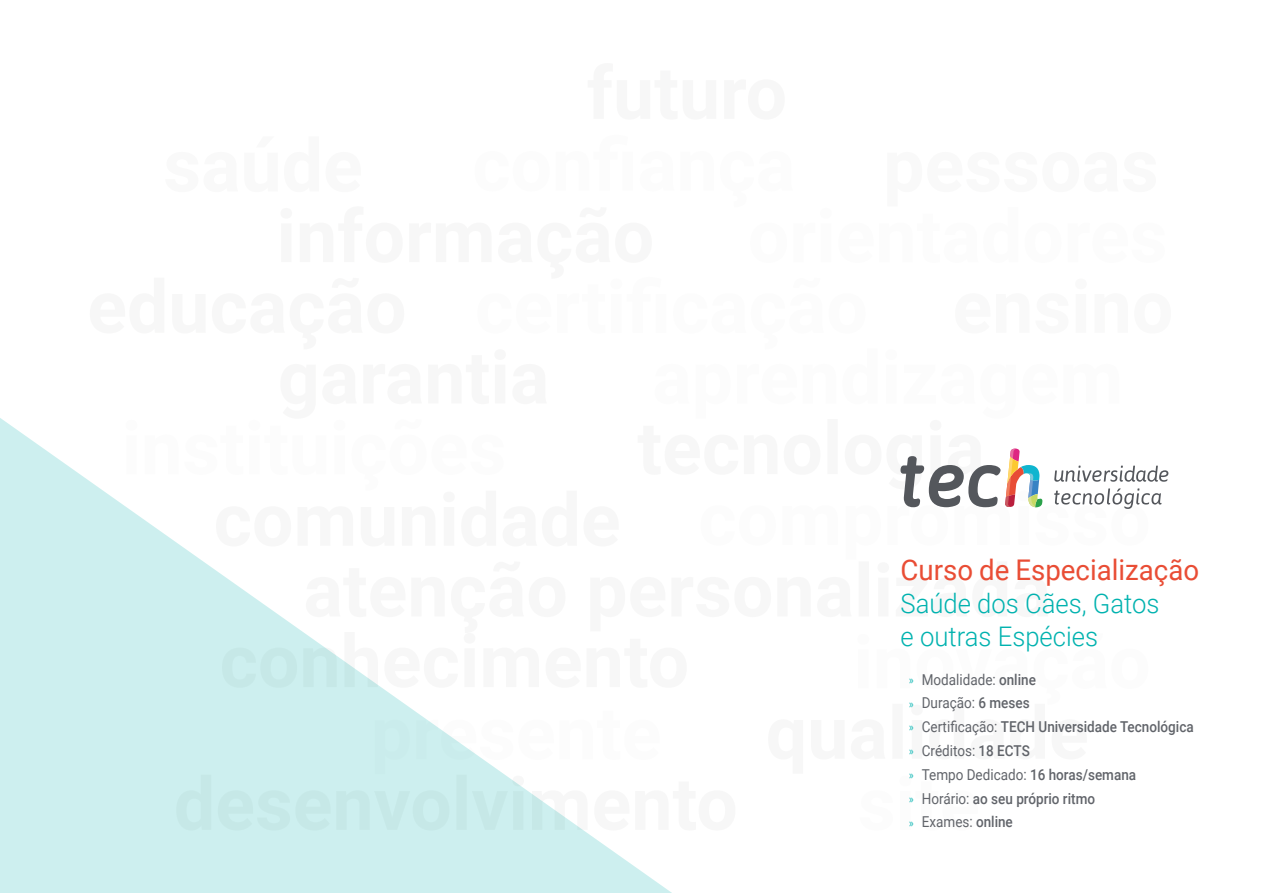
<style>
.page{position:relative;width:1263px;height:893px;background:#fff}
.page>*{position:absolute;margin:0;border:0;box-sizing:border-box;transform-origin:0 0}
.t1{font:28.5px "Roboto";color:#e94d35}
.t2{font:300 27px/33px "Roboto";color:#00b2af;scale:.95 1}
.t3{font:500 15px/23.7px "Roboto";color:#61646a;scale:.9 1}
.s1{font-family:"Myriad Pro";font-weight:400;font-size:12px;color:#00b2af}
.s2{font-weight:400}
</style>
<div class="page">
<svg style="left:0;top:418px;width:672px;height:475px;fill:#cdefef"></svg>
<svg style="left:90px;top:418px;width:1079px;height:142px"></svg>
<h1 class="t1" style="left:900px;top:550px;width:300px">Curso de Especialização</h1>
<h2 class="t2" style="left:900px;top:586px;width:274px">Saúde dos Cães, Gatos e outras Espécies</h2>
<p class="t3" style="left:909px;top:667px;width:318px"><span class="s1">»</span> <span class="s2">Modalidade:</span> online<br><span class="s1">»</span> <span class="s2">Duração:</span> 6 meses<br><span class="s1">»</span> <span class="s2">Certificação:</span> TECH Universidade Tecnológica <span class="s1">»</span> <span class="s2">Créditos:</span> 18 ECTS<br><span class="s1">»</span> <span class="s2">Tempo Dedicado:</span> 16 horas/semana<br><span class="s1">»</span> <span class="s2">Horário:</span> ao seu próprio ritmo<br><span class="s1">»</span> <span class="s2">Exames:</span> online</p>
</div>
